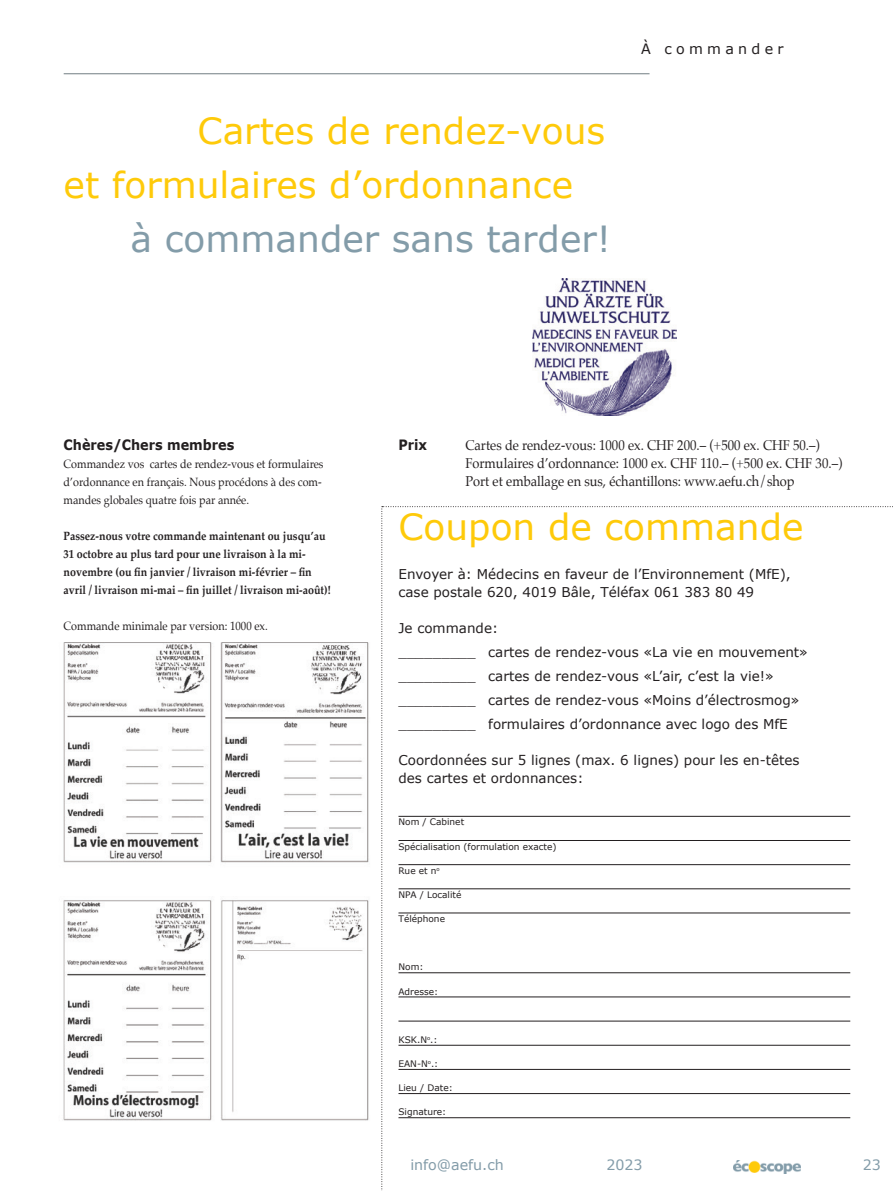
<style>
.page{position:relative;width:893px;height:1191px;background:#fff}
.page>*{position:absolute;margin:0;border:0;box-sizing:border-box;transform-origin:0 0}
.t1{font:36px "Verdana";color:#feca0a}
.t2{font:36px "Verdana";color:#839ca9}
.t3{font:14.25px "Palatino";color:#231f20;scale:.9 1}
.t4{font:700 14.25px "Verdana";color:#231f20;scale:.9 1}
.t5{font:14.25px "Verdana";color:#839ca9}
.t6{font:14.25px "Verdana";letter-spacing:.3em;color:#231f20}
.t7{font:13.5px "Verdana";color:#231f20}
.t8{font:700 12px/18px "Palatino";color:#231f20;scale:.89 1}
.t9{font:12px/18px "Palatino";color:#231f20;scale:.9 1}
.t10{font:9px "Verdana";color:#231f20}
</style>
<div class="page">
<hr style="left:64px;top:73px;width:585px;height:1px;background:#717d83">
<img style="left:63px;top:642px;width:306px;height:479px">
<svg style="left:381px;top:506px;width:512px;height:685px"></svg>
<hr style="left:398px;top:816px;width:452px;height:1px;background:#231f20">
<hr style="left:398px;top:840px;width:452px;height:1px;background:#231f20">
<hr style="left:398px;top:864px;width:452px;height:1px;background:#231f20">
<hr style="left:398px;top:888px;width:452px;height:1px;background:#231f20">
<hr style="left:398px;top:912px;width:452px;height:1px;background:#231f20">
<hr style="left:398px;top:972px;width:452px;height:1px;background:#231f20">
<hr style="left:398px;top:996px;width:452px;height:1px;background:#231f20">
<hr style="left:398px;top:1020px;width:452px;height:1px;background:#231f20">
<hr style="left:398px;top:1045px;width:452px;height:1px;background:#231f20">
<hr style="left:398px;top:1069px;width:452px;height:1px;background:#231f20">
<hr style="left:398px;top:1093px;width:452px;height:1px;background:#231f20">
<hr style="left:398px;top:1117px;width:452px;height:1px;background:#231f20">
<img style="left:533px;top:279px;width:144px;height:136px">
<p class="t1" style="left:198px;top:108px;width:409px">Cartes de rendez-vous</p>
<p class="t1" style="left:64px;top:162px;width:511px">et formulaires d’ordonnance</p>
<p class="t2" style="left:131px;top:216px;width:482px">à commander sans tarder!</p>
<p class="t6" style="left:641px;top:40px;width:144px">À commander</p>
<p class="t4" style="left:64px;top:435px;width:191px">Chères/Chers membres</p>
<p class="t9" style="left:64px;top:455px;width:290px">Commandez vos cartes de rendez-vous et formulaires d’ordonnance en français. Nous procédons à des com&shy;mandes globales quatre fois par année.</p>
<p class="t8" style="left:64px;top:527px;width:296px">Passez-nous votre commande maintenant ou jusqu’au</p>
<p class="t8" style="left:64px;top:545px;width:280px">31 octobre au plus tard pour une livraison à la mi&shy;novembre (ou fin janvier / livraison mi-février – fin</p>
<p class="t8" style="left:64px;top:581px;width:302px">avril / livraison mi-mai – fin juillet / livraison mi-août)!</p>
<p class="t9" style="left:64px;top:617px;width:228px">Commande minimale par version: 1000 ex.</p>
<p class="t4" style="left:398px;top:435px;width:33px">Prix</p>
<p class="t3" style="left:465px;top:433px;width:395px">Cartes de rendez-vous: 1000 ex. CHF 200.– (+500 ex. CHF 50.–)</p>
<p class="t3" style="left:465px;top:451px;width:420px">Formulaires d’ordonnance: 1000 ex. CHF 110.– (+500 ex. CHF 30.–)</p>
<p class="t3" style="left:465px;top:469px;width:367px">Port et emballage en sus, échantillons: www.aefu.ch/shop</p>
<p class="t1" style="left:398px;top:504px;width:407px">Coupon de commande</p>
<p class="t7" style="left:398px;top:566px;width:394px">Envoyer à: Médecins en faveur de l’Environnement (MfE),</p>
<p class="t7" style="left:398px;top:584px;width:357px">case postale 620, 4019 Bâle, Téléfax 061 383 80 49</p>
<p class="t7" style="left:398px;top:620px;width:101px">Je commande:</p>
<p class="t7" style="left:398px;top:644px;width:411px">_________ cartes de rendez-vous «La vie en mouvement»</p>
<p class="t7" style="left:398px;top:668px;width:377px">_________ cartes de rendez-vous «L’air, c’est la vie!»</p>
<p class="t7" style="left:398px;top:692px;width:402px">_________ cartes de rendez-vous «Moins d’électrosmog»</p>
<p class="t7" style="left:398px;top:716px;width:391px">_________ formulaires d’ordonnance avec logo des MfE</p>
<p class="t7" style="left:398px;top:752px;width:403px">Coordonnées sur 5 lignes (max. 6 lignes) pour les en-têtes</p>
<p class="t7" style="left:398px;top:770px;width:186px">des cartes et ordonnances:</p>
<p class="t10" style="left:398px;top:816px;width:67px">Nom / Cabinet</p>
<p class="t10" style="left:398px;top:840px;width:160px">Spécialisation (formulation exacte)</p>
<p class="t10" style="left:398px;top:864px;width:43px">Rue et n<sup>o</sup></p>
<p class="t10" style="left:398px;top:889px;width:64px">NPA / Localité</p>
<p class="t10" style="left:398px;top:913px;width:48px">Téléphone</p>
<p class="t10" style="left:398px;top:961px;width:27px">Nom:</p>
<p class="t10" style="left:398px;top:985px;width:41px">Adresse:</p>
<p class="t10" style="left:398px;top:1034px;width:41px">KSK.N<sup>o</sup>.:</p>
<p class="t10" style="left:398px;top:1058px;width:41px">EAN-N<sup>o</sup>.:</p>
<p class="t10" style="left:398px;top:1082px;width:56px">Lieu / Date:</p>
<p class="t10" style="left:398px;top:1106px;width:49px">Signature:</p>
<p class="t5" style="left:410px;top:1156px;width:95px">info@aefu.ch</p>
<p class="t5" style="left:606px;top:1156px;width:38px">2023</p>
<p class="t5" style="left:863px;top:1156px;width:20px">23</p>
</div>
